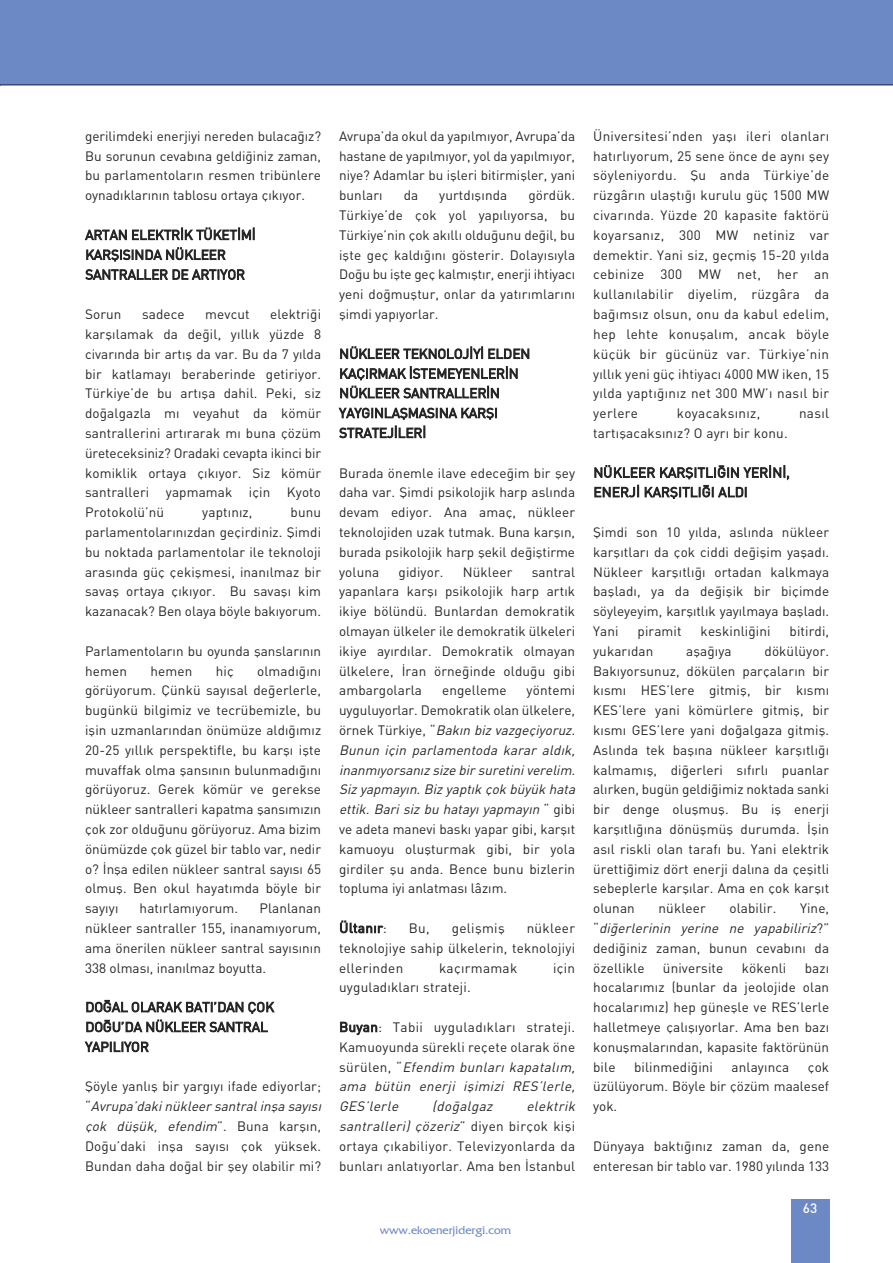
<style>
.page{position:relative;width:893px;height:1263px;background:#fff}
.page>*{position:absolute;margin:0;border:0;box-sizing:border-box;transform-origin:0 0}
.t1{font:13.5px/19.8px "DIN Bek";letter-spacing:.01em;color:#272627;text-align:justify}
.t2{font:italic 13.5px "DIN Bek";color:#272627}
.t3{font:500 13.5px "DI Nbek";color:#fff}
.t4{font:12px "TR France";color:#6c89c5}
.s1{font-style:italic}
</style>
<div class="page">
<div style="left:791px;top:1199px;width:38px;height:64px;background:#6c89c5"></div>
<div style="left:0;top:0;width:893px;height:86px;background:#6c89c5"></div>
<p class="t1" style="left:85px;top:126px;width:238px">gerilimdeki enerjiyi nereden bulacağız?<br>Bu sorunun cevabına geldiğiniz zaman, bu parlamentoların resmen tribünlere oynadıklarının tablosu ortaya çıkıyor.</p>
<p class="t1" style="left:85px;top:225px;width:172px;text-align:left">ARTAN ELEKTRİK TÜKETİMİ<br>KARŞISINDA NÜKLEER<br>SANTRALLER DE ARTIYOR</p>
<p class="t1" style="left:85px;top:304px;width:38px">Sorun</p>
<p class="t1" style="left:142px;top:304px;width:44px">sadece</p>
<p class="t1" style="left:205px;top:304px;width:46px">mevcut</p>
<p class="t1" style="left:85px;top:304px;width:238px;text-indent:185px">elektriği karşılamak da değil, yıllık yüzde 8 civarında bir artış da var. Bu da 7 yılda bir katlamayı beraberinde getiriyor.<br>Türkiye’de bu artışa dahil. Peki, siz doğalgazla mı veyahut da kömür santrallerini artırarak mı buna çözüm üreteceksiniz? Oradaki cevapta ikinci bir komiklik ortaya çıkıyor. Siz kömür santralleri yapmamak için Kyoto Protokolü’nü</p>
<p class="t1" style="left:85px;top:502px;width:238px;text-indent:206px">bunu parlamentolarınızdan geçirdiniz. Şimdi bu noktada parlamentolar ile teknoloji arasında güç çekişmesi, inanılmaz bir savaş ortaya çıkıyor. Bu savaşı kim kazanacak? Ben olaya böyle bakıyorum.</p>
<p class="t1" style="left:85px;top:641px;width:238px">Parlamentoların bu oyunda şanslarının hemen</p>
<p class="t1" style="left:202px;top:502px;width:52px">yaptınız,</p>
<p class="t1" style="left:150px;top:660px;width:43px">hemen</p>
<p class="t1" style="left:216px;top:660px;width:19px">hiç</p>
<p class="t1" style="left:85px;top:660px;width:238px;text-indent:172px">olmadığını görüyorum. Çünkü sayısal değerlerle, bugünkü bilgimiz ve tecrübemizle, bu işin uzmanlarından önümüze aldığımız 20-25 yıllık perspektifle, bu karşı işte muvaffak olma şansının bulunmadığını görüyoruz. Gerek kömür ve gerekse nükleer santralleri kapatma şansımızın çok zor olduğunu görüyoruz. Ama bizim önümüzde çok güzel bir tablo var, nedir o? İnşa edilen nükleer santral sayısı 65 olmuş. Ben okul hayatımda böyle bir sayıyı</p>
<p class="t1" style="left:85px;top:898px;width:238px;text-indent:174px">Planlanan nükleer santraller 155, inanamıyorum, ama önerilen nükleer santral sayısının 338 olması, inanılmaz boyutta.</p>
<p class="t1" style="left:85px;top:997px;width:190px;text-align:left">DOĞAL OLARAK BATI’DAN ÇOK<br>DOĞU’DA NÜKLEER SANTRAL<br>YAPILIYOR</p>
<p class="t1" style="left:85px;top:1076px;width:241px;text-align:left">Şöyle yanlış bir yargıyı ifade ediyorlar; “ <span class="s1">Avrupa’daki nükleer santral inşa sayısı çok düşük, efendim</span>”. Buna karşın, Doğu’daki inşa sayısı çok yüksek.<br>Bundan daha doğal bir şey olabilir mi?</p>
<p class="t1" style="left:140px;top:898px;width:100px">hatırlamıyorum.</p>
<p class="t1" style="left:339px;top:126px;width:238px">Avrupa’da okul da yapılmıyor, Avrupa’da hastane de yapılmıyor, yol da yapılmıyor, niye? Adamlar bu işleri bitirmişler, yani bunları</p>
<p class="t1" style="left:339px;top:185px;width:238px;text-indent:189px">gördük.<br>Türkiye’de çok yol yapılıyorsa, bu Türkiye’nin çok akıllı olduğunu değil, bu işte geç kaldığını gösterir. Dolayısıyla Doğu bu işte geç kalmıştır, enerji ihtiyacı yeni doğmuştur, onlar da yatırımlarını şimdi yapıyorlar.</p>
<p class="t1" style="left:339px;top:343px;width:193px;text-align:left">NÜKLEER TEKNOLOJİYİ ELDEN<br>KAÇIRMAK İSTEMEYENLERİN<br>NÜKLEER SANTRALLERİN<br>YAYGINLAŞMASINA KARŞI<br>STRATEJİLERİ</p>
<p class="t1" style="left:339px;top:462px;width:238px">Burada önemle ilave edeceğim bir şey daha var. Şimdi psikolojik harp aslında devam ediyor. Ana amaç, nükleer teknolojiden uzak tutmak. Buna karşın, burada psikolojik harp şekil değiştirme yoluna</p>
<p class="t1" style="left:404px;top:185px;width:16px">da</p>
<p class="t1" style="left:439px;top:185px;width:70px">yurtdışında</p>
<p class="t1" style="left:399px;top:561px;width:46px">gidiyor.</p>
<p class="t1" style="left:463px;top:561px;width:51px">Nükleer</p>
<p class="t1" style="left:339px;top:561px;width:238px;text-indent:193px">santral yapanlara karşı psikolojik harp artık ikiye bölündü. Bunlardan demokratik olmayan ülkeler ile demokratik ülkeleri ikiye ayırdılar. Demokratik olmayan ülkelere, İran örneğinde olduğu gibi ambargolarla</p>
<p class="t1" style="left:339px;top:680px;width:241px;text-align:left;text-indent:188px">yöntemi uyguluyorlar. Demokratik olan ülkelere, ö rn e k T ü rk iye , “ <span class="s1">Bakın biz vazgeçiyoruz.<br>Bunun için parlamentoda karar aldık, inanmıyorsanız size bir suretini verelim.<br>Siz yapmayın. Biz yaptık çok büyük hata ettik. Bari siz bu hatayı yapmayın</span> “ g i b i ve adeta manevi baskı yapar gibi, karşıt kamuoyu oluşturmak gibi, bir yola girdiler şu anda. Bence bunu bizlerin topluma iyi anlatması lâzım.</p>
<p class="t1" style="left:339px;top:918px;width:49px">Ültanır:</p>
<p class="t1" style="left:409px;top:918px;width:22px">Bu,</p>
<p class="t1" style="left:452px;top:918px;width:54px">gelişmiş</p>
<p class="t1" style="left:442px;top:680px;width:66px">engelleme</p>
<p class="t1" style="left:339px;top:918px;width:238px;text-indent:188px">nükleer teknolojiye sahip ülkelerin, teknolojiyi ellerinden</p>
<p class="t1" style="left:439px;top:957px;width:80px">kaçırmamak</p>
<p class="t1" style="left:553px;top:957px;width:24px">için</p>
<p class="t1" style="left:339px;top:977px;width:133px">uyguladıkları strateji.</p>
<p class="t1" style="left:339px;top:1017px;width:241px;text-align:left">Buyan: Tabii uyguladıkları strateji.<br>Kamuoyunda sürekli reçete olarak öne s ü r ü l e n , “ <span class="s1">Efendim bunları kapatalım, ama bütün enerji işimizi RES’lerle,<br>GES’lerle</span></p>
<p class="t2" style="left:432px;top:1098px;width:65px">(doğalgaz</p>
<p class="t1" style="left:339px;top:1096px;width:241px;text-align:left;text-indent:187px"><span class="s1">elektrik santralleri) çözeriz</span>” d i ye n b i rç o k k i ş i ortaya çıkabiliyor. Televizyonlarda da bunları anlatıyorlar. Ama ben İstanbul</p>
<p class="t4" style="left:380px;top:1222px;width:133px">www.ekoenerjidergi.com</p>
<p class="t1" style="left:593px;top:126px;width:238px">Üniversitesi’nden yaşı ileri olanları hatırlıyorum, 25 sene önce de aynı şey söyleniyordu. Şu anda Türkiye’de rüzgârın ulaştığı kurulu güç 1500 MW civarında. Yüzde 20 kapasite faktörü koyarsanız, 300 MW netiniz var demektir. Yani siz, geçmiş 15-20 yılda cebinize 300 MW net, her an kullanılabilir diyelim, rüzgâra da bağımsız olsun, onu da kabul edelim, hep lehte konuşalım, ancak böyle küçük bir gücünüz var. Türkiye’nin yıllık yeni güç ihtiyacı 4000 MW iken, 15 yılda yaptığınız net 300 MW’ı nasıl bir yerlere</p>
<p class="t1" style="left:677px;top:403px;width:85px">koyacaksınız,</p>
<p class="t1" style="left:799px;top:403px;width:32px">nasıl</p>
<p class="t1" style="left:593px;top:423px;width:196px">tartışacaksınız? O ayrı bir konu.</p>
<p class="t1" style="left:593px;top:463px;width:198px">NÜKLEER KARŞITLIĞIN YERİNİ,<br>ENERJİ KARŞITLIĞI ALDI</p>
<p class="t1" style="left:593px;top:522px;width:238px">Şimdi son 10 yılda, aslında nükleer karşıtları da çok ciddi değişim yaşadı.<br>Nükleer karşıtlığı ortadan kalkmaya başladı, ya da değişik bir biçimde söyleyeyim, karşıtlık yayılmaya başladı.<br>Yani</p>
<p class="t1" style="left:637px;top:621px;width:46px">piramit</p>
<p class="t1" style="left:701px;top:621px;width:71px">keskinliğini</p>
<p class="t1" style="left:789px;top:621px;width:41px">bitirdi,</p>
<p class="t1" style="left:593px;top:641px;width:62px">yukarıdan</p>
<p class="t1" style="left:686px;top:641px;width:47px">aşağıya</p>
<p class="t1" style="left:593px;top:641px;width:238px;text-indent:171px">dökülüyor.<br>Bakıyorsunuz, dökülen parçaların bir kısmı HES’lere gitmiş, bir kısmı KES’lere yani kömürlere gitmiş, bir kısmı GES’lere yani doğalgaza gitmiş.<br>Aslında tek başına nükleer karşıtlığı kalmamış, diğerleri sıfırlı puanlar alırken, bugün geldiğimiz noktada sanki bir denge oluşmuş. Bu iş enerji karşıtlığına dönüşmüş durumda. İşin asıl riskli olan tarafı bu. Yani elektrik ürettiğimiz dört enerji dalına da çeşitli sebeplerle karşılar. Ama en çok karşıt olunan</p>
<p class="t1" style="left:593px;top:898px;width:238px;text-indent:207px">Yine, “ <span class="s1">diğerlerinin yerine ne yapabiliriz</span>? ” dediğiniz zaman, bunun cevabını da özellikle</p>
<p class="t1" style="left:658px;top:898px;width:49px">nükleer</p>
<p class="t1" style="left:729px;top:898px;width:48px">olabilir.</p>
<p class="t1" style="left:663px;top:957px;width:62px">üniversite</p>
<p class="t1" style="left:742px;top:957px;width:46px">kökenli</p>
<p class="t1" style="left:593px;top:957px;width:238px;text-indent:212px">bazı hocalarımız (bunlar da jeolojide olan hocalarımız) hep güneşle ve RES’lerle halletmeye çalışıyorlar. Ama ben bazı konuşmalarından, kapasite faktörünün bile</p>
<p class="t1" style="left:634px;top:1056px;width:80px">bilinmediğini</p>
<p class="t1" style="left:732px;top:1056px;width:59px">anlayınca</p>
<p class="t1" style="left:593px;top:1056px;width:238px;text-indent:215px">çok üzülüyorum. Böyle bir çözüm maalesef yok.</p>
<p class="t1" style="left:593px;top:1136px;width:238px">Dünyaya baktığınız zaman da, gene enteresan bir tablo var. 1980 yılında 133</p>
<p class="t3" style="left:803px;top:1199px;width:16px">63</p>
</div>
